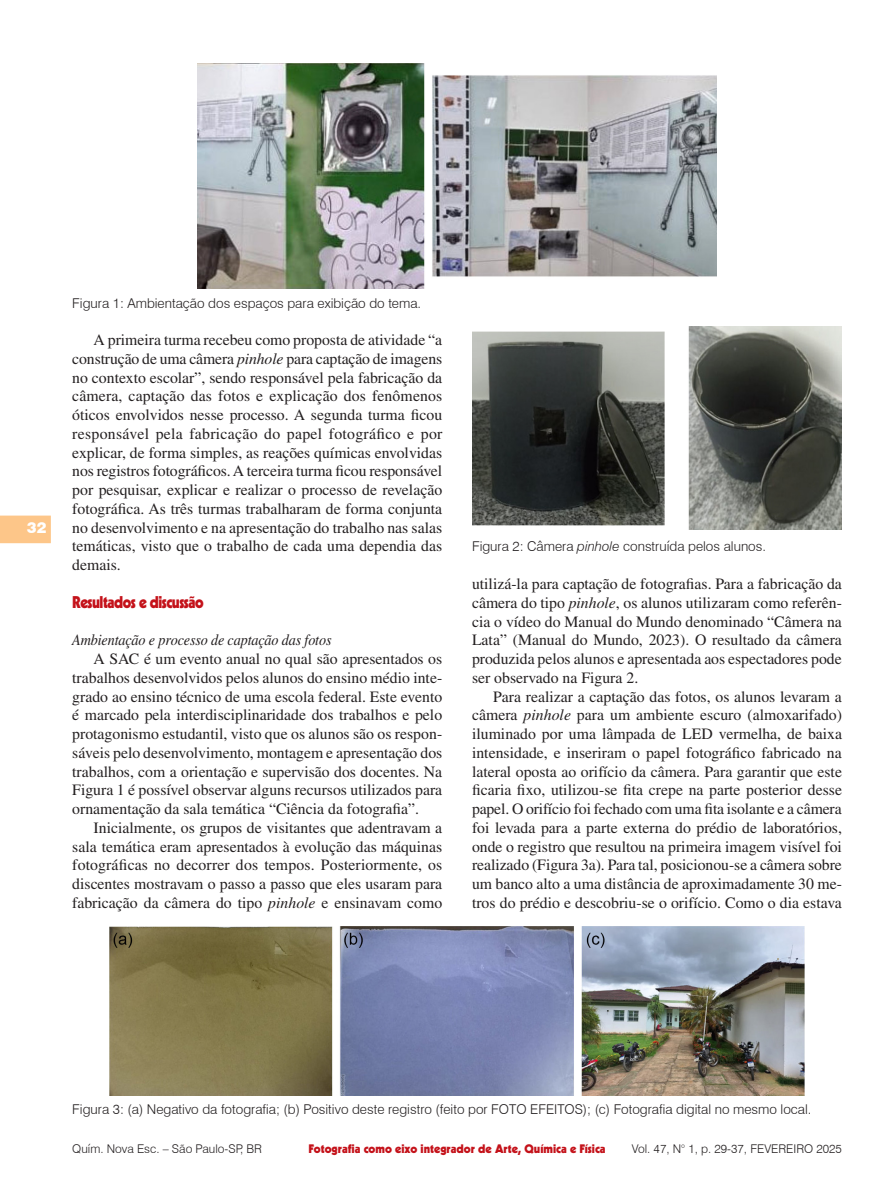
<style>
.page{position:relative;width:893px;height:1191px;background:#fff}
.page>*{position:absolute;margin:0;border:0;box-sizing:border-box;transform-origin:0 0}
.Seção{font:900 16.5px "Kabel LT Std";letter-spacing:-.03em;color:#c4121a;scale:.9 1}
.t1{font:15.75px/18.8px "Times LT Std";color:#231f20;text-align:justify}
.Sub_sub_seção{font:italic 15.75px "Times LT Std";letter-spacing:-.01em;color:#231f20;scale:.9 1}
.t2{font:900 15px "Swiss 721 BT";color:#fff}
.Figura{font:300 13.5px "Swiss 721 BT";color:#231f20}
.t3{font:300 12px "Swiss 721 BT";color:#231f20}
.t4{font:900 12px "Kabel LT Std";color:#c4121a}
.s1{font-style:italic}
</style>
<div class="page">
<svg style="left:0;top:515px;width:51px;height:28px"></svg>
<img style="left:197px;top:64px;width:520px;height:225px">
<img style="left:110px;top:927px;width:695px;height:168px">
<img style="left:472px;top:326px;width:370px;height:203px">
<p class="t2" style="left:27px;top:518px;width:21px">32</p>
<p class="Figura" style="left:72px;top:295px;width:350px">Figura 1: Ambientação dos espaços para exibição do tema.</p>
<p class="t1" style="left:72px;top:330px;width:372px;text-indent:21px">A primeira turma recebeu como proposta de atividade “a construção de uma câmera <span class="s1">pinhole</span> para captação de imagens no contexto escolar”, sendo responsável pela fabricação da câmera, captação das fotos e explicação dos fenômenos óticos envolvidos nesse processo. A segunda turma ficou responsável pela fabricação do papel fotográfico e por explicar, de forma simples, as reações químicas envolvidas nos registros fotográficos. A terceira turma ficou responsável por pesquisar, explicar e realizar o processo de revelação fotográfica. As três turmas trabalharam de forma conjunta no desenvolvimento e na apresentação do trabalho nas salas temáticas, visto que o trabalho de cada uma dependia das demais.</p>
<p class="Seção" style="left:72px;top:591px;width:148px">Resultados e discussão</p>
<p class="Sub_sub_seção" style="left:72px;top:631px;width:290px">Ambientação e processo de captação das fotos</p>
<p class="t1" style="left:72px;top:649px;width:372px;text-indent:21px">A SAC é um evento anual no qual são apresentados os trabalhos desenvolvidos pelos alunos do ensino médio inte&shy;grado ao ensino técnico de uma escola federal. Este evento é marcado pela interdisciplinaridade dos trabalhos e pelo protagonismo estudantil, visto que os alunos são os respon&shy;sáveis pelo desenvolvimento, montagem e apresentação dos trabalhos, com a orientação e supervisão dos docentes. Na Figura 1 é possível observar alguns recursos utilizados para ornamentação da sala temática “Ciência da fotografia”.</p>
<p class="t1" style="left:72px;top:818px;width:372px;text-indent:21px">Inicialmente, os grupos de visitantes que adentravam a sala temática eram apresentados à evolução das máquinas fotográficas no decorrer dos tempos. Posteriormente, os discentes mostravam o passo a passo que eles usaram para fabricação da câmera do tipo <span class="s1">pinhole</span> e ensinavam como</p>
<p class="Figura" style="left:472px;top:538px;width:296px">Figura 2: Câmera <span class="s1">pinhole</span> construída pelos alunos.</p>
<p class="t1" style="left:472px;top:574px;width:371px">utilizá-la para captação de fotografias. Para a fabricação da câmera do tipo <span class="s1">pinhole</span>, os alunos utilizaram como referên&shy;cia o vídeo do Manual do Mundo denominado “Câmera na Lata” (Manual do Mundo, 2023). O resultado da câmera produzida pelos alunos e apresentada aos espectadores pode ser observado na Figura 2.</p>
<p class="t1" style="left:472px;top:687px;width:372px;text-indent:21px">Para realizar a captação das fotos, os alunos levaram a câmera <span class="s1">pinhole</span> para um ambiente escuro (almoxarifado) iluminado por uma lâmpada de LED vermelha, de baixa intensidade, e inseriram o papel fotográfico fabricado na lateral oposta ao orifício da câmera. Para garantir que este ficaria fixo, utilizou-se fita crepe na parte posterior desse papel. O orifício foi fechado com uma fita isolante e a câmera foi levada para a parte externa do prédio de laboratórios, onde o registro que resultou na primeira imagem visível foi realizado (Figura 3a). Para tal, posicionou-se a câmera sobre um banco alto a uma distância de aproximadamente 30 me&shy;tros do prédio e descobriu-se o orifício. Como o dia estava</p>
<p class="Figura" style="left:72px;top:1101px;width:741px">Figura 3: (a) Negativo da fotografia; (b) Positivo deste registro (feito por FOTO EFEITOS); (c) Fotografia digital no mesmo local.</p>
<p class="t4" style="left:309px;top:1141px;width:299px">Fotografia como eixo integrador de Arte, Química e Física</p>
<p class="t3" style="left:72px;top:1141px;width:191px">Quím. Nova Esc. – São Paulo-SP, BR</p>
<p class="t3" style="left:632px;top:1141px;width:212px">Vol. 47, N° 1, p. 29-37, FEVEREIRO 2025</p>
</div>
